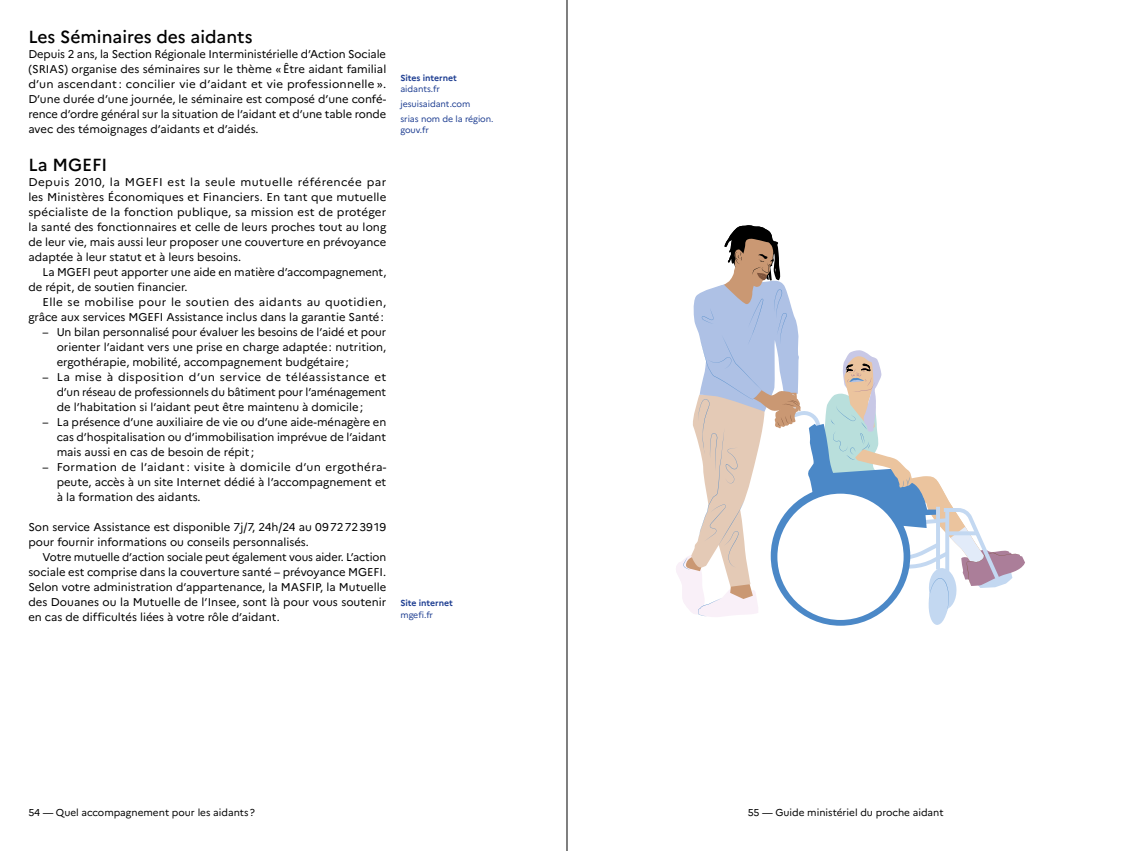
<style>
.page{position:relative;width:1134px;height:851px;background:#fff}
.page>*{position:absolute;margin:0;border:0;box-sizing:border-box;transform-origin:0 0}
.COUR-titre-3{font:500 17.5px "Marianne";color:#000}
.COUR-texte{font:11.25px/15px "Marianne";color:#000;text-align:justify}
.COUR-texte-alinea{font:11.25px/15px "Marianne";color:#000}
.t1{font:10px "Marianne";color:#000}
.NOTE-texte{font:8.75px/11.2px "Marianne";letter-spacing:-.005em;color:#1d3d91}
.NOTE-titre{font:700 8.75px "Marianne";letter-spacing:-.005em;color:#1d3d91}
</style>
<div class="page">
<svg style="left:676px;top:225px;width:349px;height:400px"></svg>
<hr style="left:567px;top:0;width:1px;height:850px;background:#000">
<p class="COUR-titre-3" style="left:28px;top:26px;width:226px">Les Séminaires des aidants</p>
<p class="COUR-texte" style="left:28px;top:47px;width:359px">Depuis 2 ans, la Section Régionale Interministérielle d’Action Sociale (SRIAS) organise des séminaires sur le thème « Être aidant familial d’un ascendant : concilier vie d’aidant et vie professionnelle ».<br>D’une durée d’une journée, le séminaire est composé d’une confé&shy;rence d’ordre général sur la situation de l’aidant et d’une table ronde avec des témoignages d’aidants et d’aidés.</p>
<p class="COUR-titre-3" style="left:28px;top:154px;width:80px">La MGEFI</p>
<p class="COUR-texte" style="left:28px;top:174px;width:360px">Depuis 2010, la MGEFI est la seule mutuelle référencée par les Ministères Économiques et Financiers. En tant que mutuelle spécialiste de la fonction publique, sa mission est de protéger la santé des fonctionnaires et celle de leurs proches tout au long de leur vie, mais aussi leur proposer une couverture en prévoyance adaptée à leur statut et à leurs besoins.</p>
<p class="COUR-texte-alinea" style="left:28px;top:264px;width:359px;text-indent:14px">La MGEFI peut apporter une aide en matière d’accompagnement, de répit, de soutien financier.</p>
<p class="COUR-texte-alinea" style="left:28px;top:294px;width:359px;text-align:right">Elle se mobilise pour le soutien des aidants au quotidien, grâce aux services MGEFI Assistance inclus dans la garantie Santé:</p>
<p class="COUR-texte" style="left:57px;top:324px;width:331px;text-indent:-14px">– Un bilan personnalisé pour évaluer les besoins de l’aidé et pour orienter l’aidant vers une prise en charge adaptée: nutrition, ergothérapie, mobilité, accompagnement budgétaire;</p>
<p class="COUR-texte" style="left:57px;top:369px;width:331px;text-indent:-14px">– La mise à disposition d’un service de téléassistance et d’un réseau de professionnels du bâtiment pour l’aménagement de l’habitation si l’aidant peut être maintenu à domicile;</p>
<p class="COUR-texte" style="left:57px;top:414px;width:331px;text-indent:-14px">– La présence d’une auxiliaire de vie ou d’une aide-ménagère en cas d’hospitalisation ou d’immobilisation imprévue de l’aidant mais aussi en cas de besoin de répit ;</p>
<p class="COUR-texte" style="left:57px;top:459px;width:331px;text-indent:-14px">– Formation de l’aidant : visite à domicile d’un ergothéra&shy;peute, accès à un site Internet dédié à l’accompagnement et à la formation des aidants.</p>
<p class="COUR-texte" style="left:28px;top:519px;width:359px">Son service Assistance est disponible 7j/7, 24h/24 au 0972723919 pour fournir informations ou conseils personnalisés.</p>
<p class="COUR-texte-alinea" style="left:28px;top:549px;width:360px;text-align:justify;text-indent:14px">Votre mutuelle d’action sociale peut également vous aider. L’action sociale est comprise dans la couverture santé – prévoyance MGEFI.<br>Selon votre administration d’appartenance, la MASFIP, la Mutuelle des Douanes ou la Mutuelle de l’Insee, sont là pour vous soutenir en cas de difficultés liées à votre rôle d’aidant.</p>
<p class="NOTE-titre" style="left:400px;top:72px;width:58px">Sites internet</p>
<p class="NOTE-texte" style="left:400px;top:83px;width:41px">aidants.fr</p>
<p class="NOTE-texte" style="left:400px;top:98px;width:71px">jesuisaidant.com</p>
<p class="NOTE-texte" style="left:400px;top:113px;width:95px">srias nom de la région. gouv.fr</p>
<p class="NOTE-titre" style="left:400px;top:597px;width:54px">Site internet</p>
<p class="NOTE-texte" style="left:400px;top:608px;width:34px">mgefi.fr</p>
<p class="t1" style="left:28px;top:806px;width:228px">54 — Quel accompagnement pour les aidants?</p>
<p class="t1" style="left:748px;top:806px;width:197px">55 — Guide ministériel du proche aidant</p>
</div>
